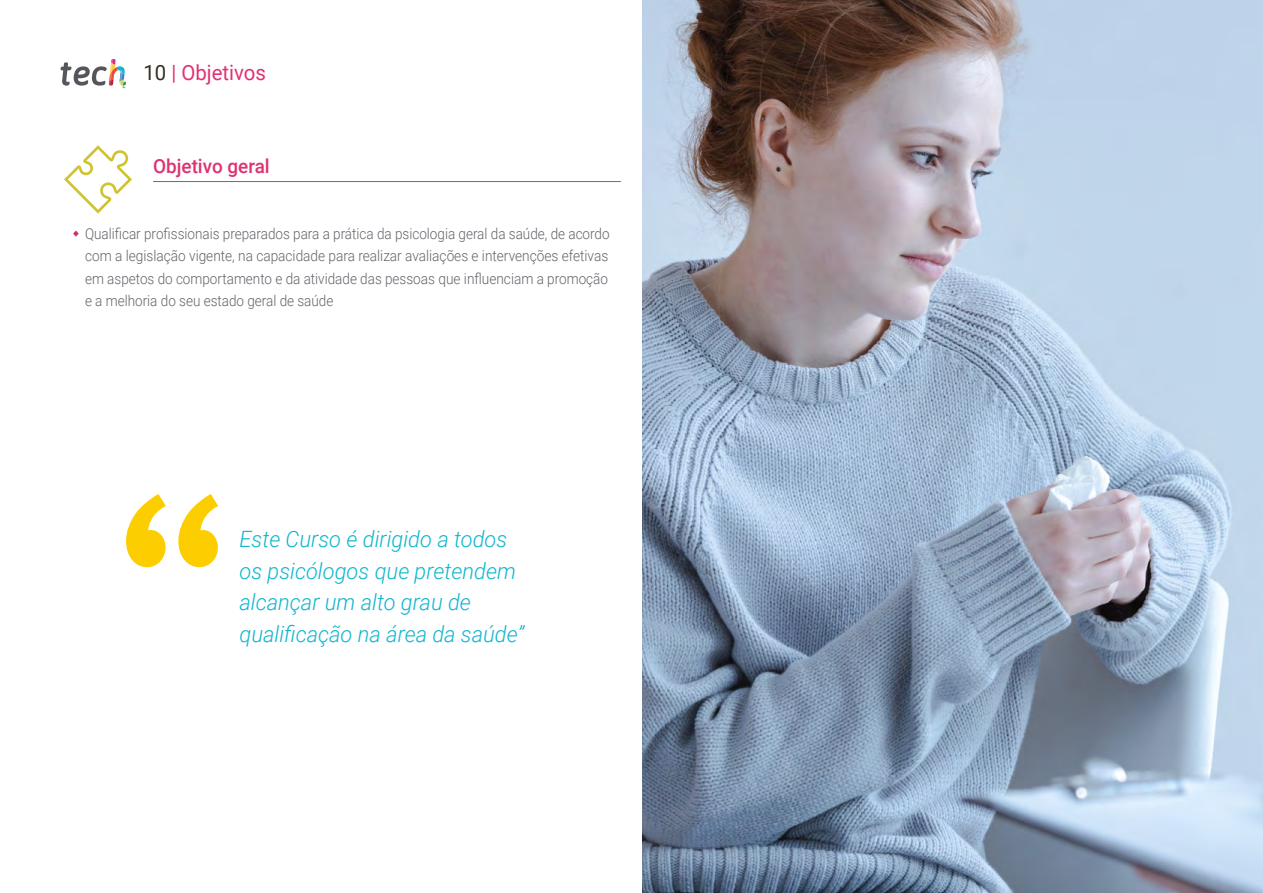
<style>
.page{position:relative;width:1263px;height:893px;background:#fff}
.page>*{position:absolute;margin:0;border:0;box-sizing:border-box;transform-origin:0 0}
.t1{font:italic 300 22.5px/31.5px "Roboto";color:#0fb6cf}
.t2{font:21px "Roboto";color:#df3174}
.t3{font:500 19.5px "Roboto";color:#df3174}
.t4{font:300 15px/22.5px "Roboto";color:#61646a;text-align:justify;scale:.9 1}
.s1{color:#312e20}
</style>
<div class="page">
<hr style="left:153px;top:181px;width:468px;height:1px;background:#df3174">
<svg style="left:64px;top:145px;width:68px;height:69px"></svg>
<svg style="left:126px;top:494px;width:92px;height:73px"></svg>
<svg style="left:61px;top:59px;width:65px;height:29px"></svg>
<img style="left:642px;top:0;width:621px;height:893px">
<h2 class="t2" style="left:144px;top:57px;width:124px"><span class="s1">10</span> | Objetivos</h2>
<h3 class="t3" style="left:153px;top:153px;width:118px">Objetivo geral</h3>
<p class="t4" style="left:85px;top:221px;width:584px">Qualificar profissionais preparados para a prática da psicologia geral da saúde, de acordo com a legislação vigente, na capacidade para realizar avaliações e intervenções efetivas em aspetos do comportamento e da atividade das pessoas que influenciam a promoção e a melhoria do seu estado geral de saúde</p>
<h1 class="t1" style="left:239px;top:523px;width:286px">Este Curso é dirigido a todos os psicólogos que pretendem alcançar um alto grau de qualificação na área da saúde”</h1>
</div>
